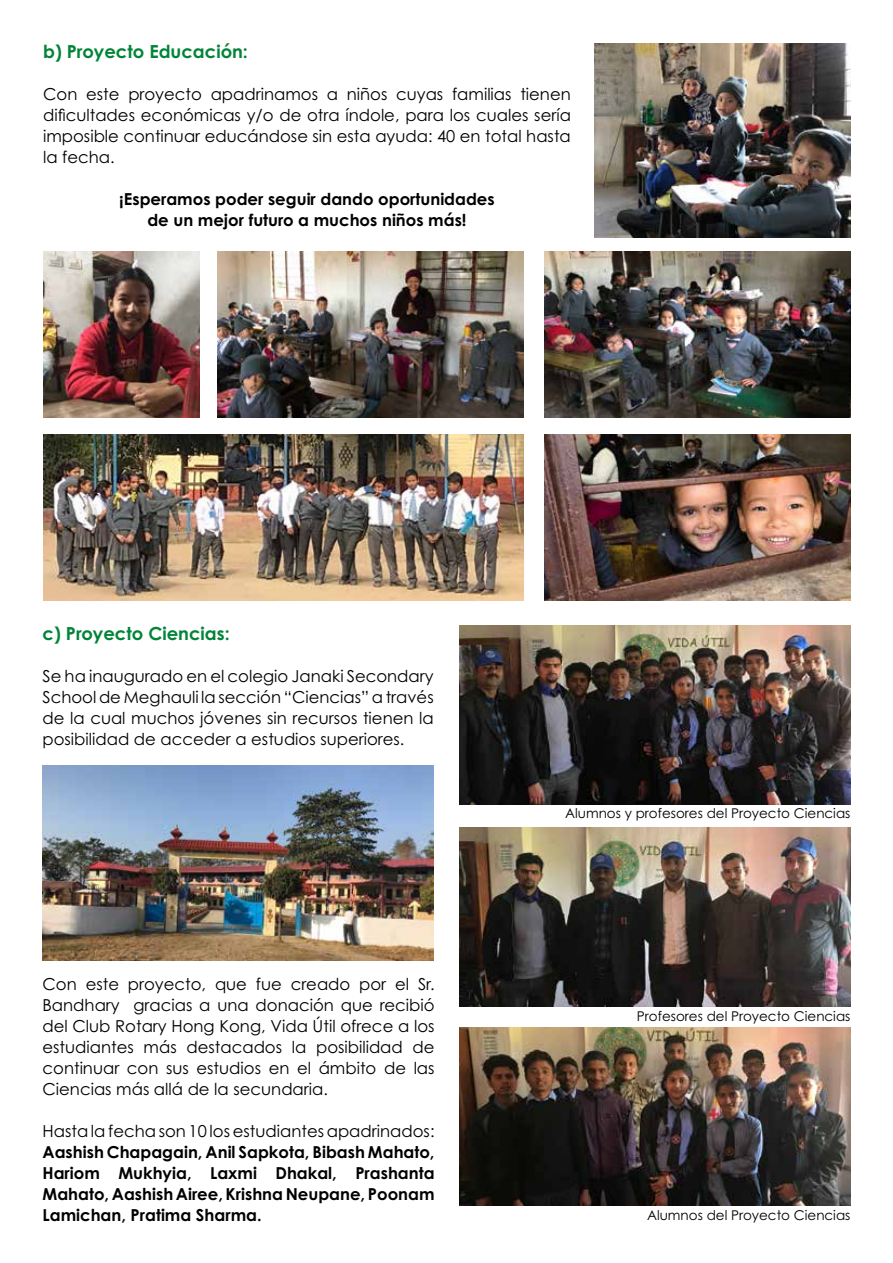
<style>
.page{position:relative;width:893px;height:1263px;background:#fff}
.page>*{position:absolute;margin:0;border:0;box-sizing:border-box;transform-origin:0 0}
.t1{font:700 18px "Century Gothic";color:#008438}
.t2{font:16.5px/21px "Century Gothic";color:#000;text-align:justify}
.t3{font:700 16.5px/21px "Century Gothic";color:#000;text-align:center}
.t4{font:13.5px "Century Gothic";color:#000}
</style>
<div class="page">
<img style="left:217px;top:252px;width:307px;height:166px">
<img style="left:544px;top:252px;width:306px;height:166px">
<img style="left:544px;top:434px;width:306px;height:166px">
<img style="left:594px;top:44px;width:256px;height:194px">
<img style="left:43px;top:434px;width:481px;height:166px">
<img style="left:43px;top:252px;width:156px;height:166px">
<img style="left:43px;top:765px;width:391px;height:195px">
<img style="left:459px;top:625px;width:391px;height:179px">
<img style="left:459px;top:828px;width:391px;height:178px">
<img style="left:459px;top:1027px;width:391px;height:179px">
<p class="t1" style="left:43px;top:41px;width:206px">b) Proyecto Educación:</p>
<p class="t2" style="left:43px;top:84px;width:529px">Con este proyecto apadrinamos a niños cuyas familias tienen dificultades económicas y/o de otra índole, para los cuales sería imposible continuar educándose sin esta ayuda: 40 en total hasta la fecha.</p>
<p class="t3" style="left:119px;top:188px;width:377px">¡Esperamos poder seguir dando oportunidades de un mejor futuro a muchos niños más!</p>
<p class="t1" style="left:43px;top:622px;width:189px">c) Proyecto Ciencias:</p>
<p class="t2" style="left:43px;top:665px;width:393px">Se ha inaugurado en el colegio Janaki Secondary School de Meghauli la sección “Ciencias” a través de la cual muchos jóvenes sin recursos tienen la posibilidad de acceder a estudios superiores.</p>
<p class="t2" style="left:43px;top:973px;width:394px">Con este proyecto, que fue creado por el Sr.<br>Bandhary gracias a una donación que recibió del Club Rotary Hong Kong, Vida Útil ofrece a los estudiantes más destacados la posibilidad de continuar con sus estudios en el ámbito de las Ciencias más allá de la secundaria.</p>
<p class="t2" style="left:43px;top:1120px;width:394px">Hasta la fecha son 10 los estudiantes apadrinados:</p>
<p class="t3" style="left:43px;top:1141px;width:394px;text-align:justify">Aashish Chapagain, Anil Sapkota, Bibash Mahato, Hariom Mukhyia, Laxmi Dhakal, Prashanta Mahato, Aashish Airee, Krishna Neupane, Poonam Lamichan, Pratima Sharma.</p>
<p class="t4" style="left:565px;top:805px;width:287px">Alumnos y profesores del Proyecto Ciencias</p>
<p class="t4" style="left:637px;top:1008px;width:215px">Profesores del Proyecto Ciencias</p>
<p class="t4" style="left:647px;top:1207px;width:205px">Alumnos del Proyecto Ciencias</p>
</div>
